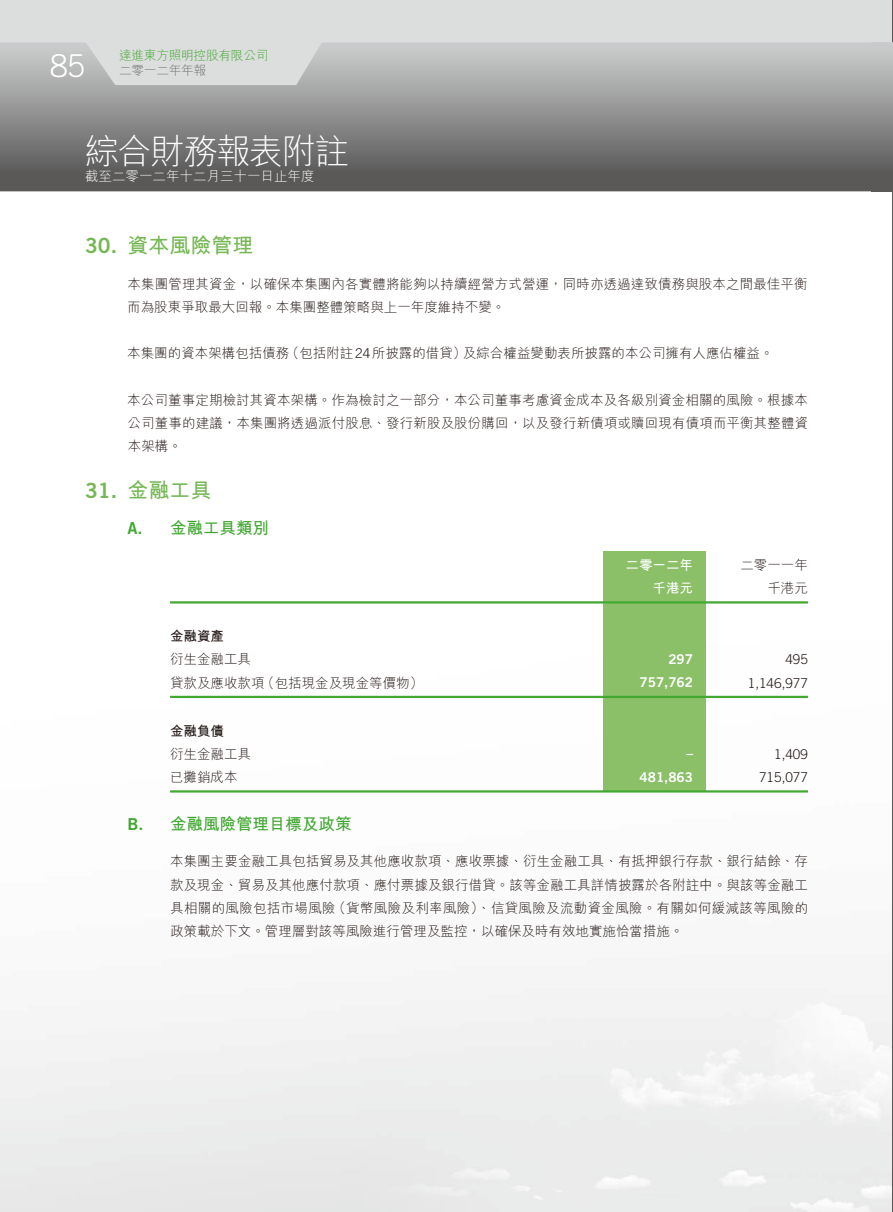
<style>
.page{position:relative;width:893px;height:1212px;background:#fff}
.page>*{position:absolute;margin:0;border:0;box-sizing:border-box;transform-origin:0 0}
.t1{font:300 34.5px "M Hei HK";letter-spacing:-.05em;color:#fff}
.t2{font:300 31.5px "Trade Gothic LT Std";color:#fff}
.t3{font:700 21px "M Hei HK";color:#76b855}
.t4{font:21px "Trade Gothic LT Std Bd 2";color:#76b855}
.t5{font:700 16.5px "M Hei HK";color:#42a832}
.t6{font:16.5px "Trade Gothic LT Std Bd 2";color:#42a832}
.t7{font:300 13.5px/23.2px "M Hei HK";letter-spacing:.005em;color:#231916}
.t8{font:300 13.5px "Trade Gothic LT Std";color:#231916}
.t9{font:13.5px "Trade Gothic LT Std Bd 2";color:#fff}
.t10{font:300 13.5px "M Hei HK";color:#fff}
.t11{font:700 13.5px "M Hei HK";color:#fff}
.t12{font:700 13.5px "M Hei HK";color:#231916}
.t13{font:300 12.75px "M Hei HK";letter-spacing:-.025em;color:#42a832}
.t14{font:300 12.75px "M Hei HK";letter-spacing:-.025em;color:#727272}
.s1{font-family:"Trade Gothic LT Std"}
</style>
<div class="page">
<img style="left:0;top:191px;width:872px;height:1021px">
<div style="left:0;top:0;width:893px;height:128px;background:#dcdddd"></div>
<svg style="left:0;top:43px;width:872px;height:148px;background:#909090"></svg>
<hr style="left:892px;top:0;width:1px;height:1212px;background:#595857">
<div style="left:872px;top:42px;width:21px;height:150px;background:linear-gradient(to bottom,#cecfd0,#504f4e)"></div>
<div style="left:604px;top:551px;width:102px;height:240px;background:#8bc069"></div>
<hr style="left:170px;top:601px;width:638px;height:2px;background:#42a832">
<hr style="left:170px;top:696px;width:638px;height:2px;background:#42a832">
<hr style="left:170px;top:790px;width:638px;height:2px;background:#42a832">
<h2 class="t2" style="left:50px;top:47px;width:37px">85</h2>
<p class="t13" style="left:119px;top:49px;width:151px">達進東方照明控股有限公司</p>
<p class="t14" style="left:119px;top:64px;width:89px">二零一二年年報</p>
<h1 class="t1" style="left:85px;top:133px;width:265px">綜合財務報表附註</h1>
<p class="t10" style="left:85px;top:169px;width:231px">截至二零一二年十二月三十一日止年度</p>
<h3 class="t4" style="left:85px;top:232px;width:34px">30.</h3>
<h3 class="t4" style="left:85px;top:477px;width:34px">31.</h3>
<h3 class="t3" style="left:128px;top:230px;width:127px">資本風險管理</h3>
<p class="t7" style="left:127px;top:272px;width:682px">本集團管理其資金，以確保本集團內各實體將能夠以持續經營方式營運，同時亦透過達致債務與股本之間最佳平衡而為股東爭取最大回報。本集團整體策略與上一年度維持不變。</p>
<p class="t7" style="left:463px;top:342px;width:312px">及綜合權益變動表所披露的本公司擁有人應佔權益。</p>
<p class="t7" style="left:286px;top:342px;width:182px">（包括附註<span class="s1">24</span>所披露的借貸）</p>
<p class="t7" style="left:127px;top:342px;width:163px">本集團的資本架構包括債務</p>
<p class="t7" style="left:127px;top:388px;width:682px;text-align:justify">本公司董事定期檢討其資本架構。作為檢討之一部分，本公司董事考慮資金成本及各級別資金相關的風險。根據本公司董事的建議，本集團將透過派付股息、發行新股及股份購回，以及發行新債項或贖回現有債項而平衡其整體資本架構。</p>
<h3 class="t3" style="left:128px;top:475px;width:85px">金融工具</h3>
<p class="t6" style="left:128px;top:518px;width:17px">A.</p>
<p class="t5" style="left:170px;top:516px;width:100px">金融工具類別</p>
<p class="t11" style="left:626px;top:555px;width:69px">二零一二年</p>
<p class="t11" style="left:653px;top:578px;width:42px">千港元</p>
<p class="t7" style="left:740px;top:553px;width:69px">二零一一年</p>
<p class="t7" style="left:767px;top:576px;width:42px">千港元</p>
<p class="t6" style="left:128px;top:814px;width:18px">B.</p>
<p class="t12" style="left:170px;top:626px;width:55px">金融資產</p>
<p class="t7" style="left:170px;top:648px;width:82px">衍生金融工具</p>
<p class="t9" style="left:668px;top:650px;width:26px">297</p>
<p class="t8" style="left:785px;top:652px;width:24px">495</p>
<p class="t7" style="left:170px;top:671px;width:96px">貸款及應收款項</p>
<p class="t12" style="left:170px;top:721px;width:55px">金融負債</p>
<p class="t7" style="left:261px;top:671px;width:163px">（包括現金及現金等價物(</p>
<p class="t9" style="left:639px;top:674px;width:55px">757,762</p>
<p class="t8" style="left:748px;top:675px;width:62px">1,146,977</p>
<p class="t7" style="left:170px;top:742px;width:82px">衍生金融工具</p>
<p class="t9" style="left:686px;top:745px;width:8px">–</p>
<p class="t8" style="left:774px;top:746px;width:35px">1,409</p>
<p class="t7" style="left:170px;top:765px;width:69px">已攤銷成本</p>
<p class="t5" style="left:170px;top:812px;width:183px">金融風險管理目標及政策</p>
<p class="t9" style="left:639px;top:768px;width:55px">481,863</p>
<p class="t8" style="left:759px;top:769px;width:50px">715,077</p>
<p class="t7" style="left:170px;top:849px;width:640px;text-align:right">本集團主要金融工具包括貿易及其他應收款項、應收票據、衍生金融工具、有抵押銀行存款、銀行結餘、存款及現金、貿易及其他應付款項、應付票據及銀行借貸。該等金融工具詳情披露於各附註中。與該等金融工（貨幣風險及利率風險）、信貸風險及流動資金風險。有關如何緩減該等風險的</p>
<p class="t7" style="left:170px;top:896px;width:515px">具相關的風險包括市場風險<br>政策載於下文。管理層對該等風險進行管理及監控，以確保及時有效地實施恰當措施。</p>
</div>
